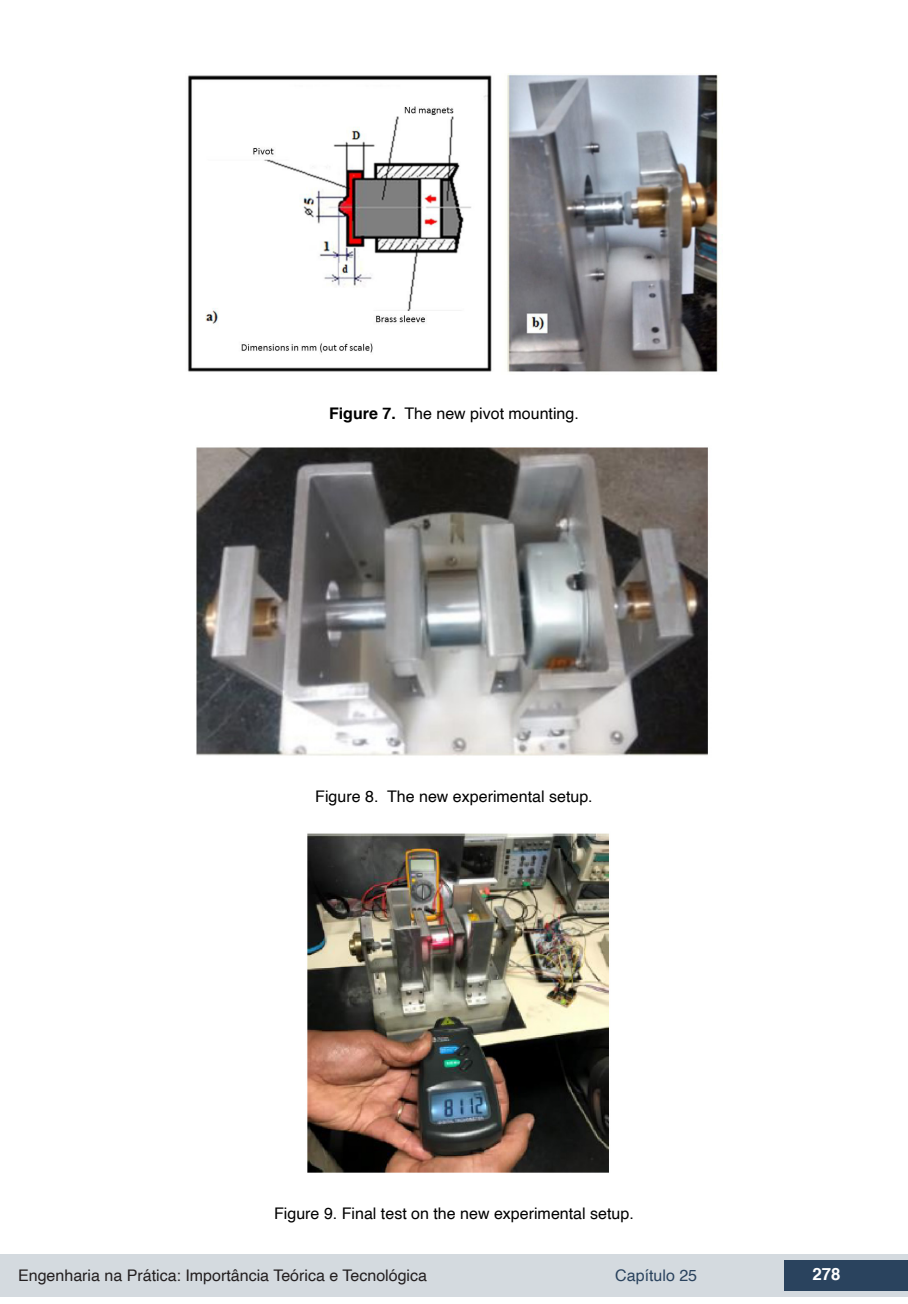
<style>
.page{position:relative;width:908px;height:1304px;background:#fff}
.page>*{position:absolute;margin:0;border:0;box-sizing:border-box;transform-origin:0 0}
.t1{font:700 16.8px "Helvetica";color:#fff}
.info_tab_graf_imag{font:16px "Helvetica";color:#000}
.t2{font:16px "Helvetica";color:#231f20}
.t3{font:16px "Helvetica";color:#2a435e}
.s1{font-weight:700}
</style>
<div class="page">
<div style="left:0;top:1254px;width:906px;height:43px;background:#d4dadf"></div>
<div style="left:784px;top:1261px;width:123px;height:30px;background:#2a435e"></div>
<img style="left:187px;top:74px;width:531px;height:298px">
<img style="left:196px;top:447px;width:512px;height:309px">
<img style="left:307px;top:833px;width:302px;height:340px">
<p class="info_tab_graf_imag" style="left:329px;top:401px;width:251px"><span class="s1">Figure 7.</span> The new pivot mounting.</p>
<p class="info_tab_graf_imag" style="left:315px;top:784px;width:279px">Figure 8. The new experimental setup.</p>
<p class="info_tab_graf_imag" style="left:274px;top:1201px;width:361px">Figure 9. Final test on the new experimental setup.</p>
<p class="t2" style="left:18px;top:1263px;width:410px">Engenharia na Prática: Importância Teórica e Tecnológica</p>
<p class="t3" style="left:615px;top:1263px;width:83px">Capítulo 25</p>
<p class="t1" style="left:812px;top:1261px;width:30px">278</p>
</div>
